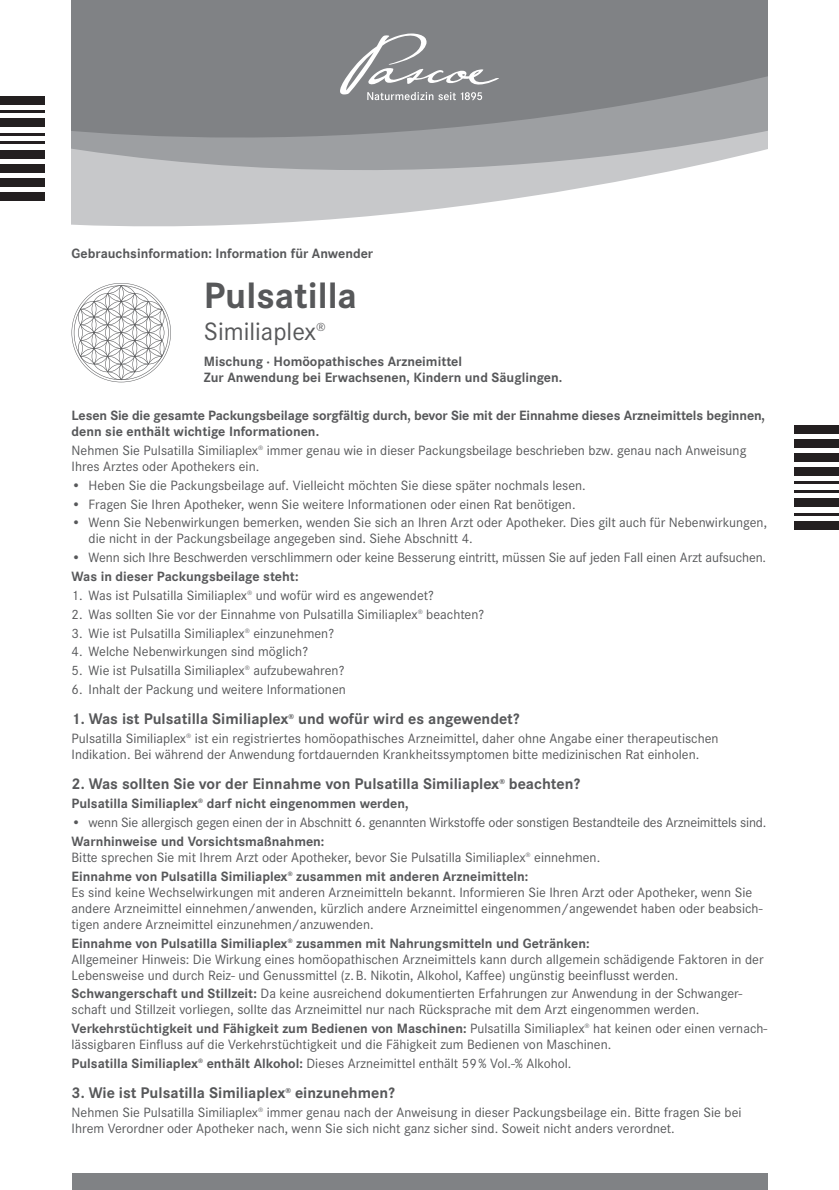
<style>
.page{position:relative;width:839px;height:1190px;background:#fff}
.page>*{position:absolute;margin:0;border:0;box-sizing:border-box;transform-origin:0 0}
.t1{font:700 38px "Corporate S Pro";color:#57585a}
.t2{font:26px "Corporate S Pro";color:#57585a}
.t3{font:700 16px "Corporate S Pro";color:#57585a}
.t4{font:14px/16px "Corporate S Pro";color:#57585a}
.t5{font:700 14px/16px "Corporate S Pro";color:#57585a}
.s1{font-weight:700}
</style>
<div class="page">
<svg style="left:71px;top:186px;width:520px;height:40px;fill:#c7c8ca"></svg>
<svg style="left:71px;top:0;width:696px;height:186px;background:#929497"></svg>
<svg style="left:340px;top:33px;width:158px;height:67px;background:#949698"></svg>
<div style="left:71px;top:1173px;width:696px;height:17px;background:#808285"></div>
<div style="left:0;top:96px;width:45px;height:8px;background:#231f20"></div>
<hr style="left:0;top:110px;width:45px;height:3px;background:#231f20">
<div style="left:0;top:119px;width:45px;height:8px;background:#231f20"></div>
<hr style="left:0;top:133px;width:45px;height:3px;background:#231f20">
<hr style="left:0;top:141px;width:45px;height:3px;background:#231f20">
<div style="left:0;top:150px;width:45px;height:8px;background:#231f20"></div>
<div style="left:0;top:164px;width:45px;height:8px;background:#231f20"></div>
<div style="left:0;top:178px;width:45px;height:9px;background:#231f20"></div>
<div style="left:0;top:192px;width:45px;height:9px;background:#231f20"></div>
<div style="left:793px;top:521px;width:45px;height:9px;background:#231f20"></div>
<hr style="left:793px;top:513px;width:45px;height:2px;background:#231f20">
<div style="left:793px;top:498px;width:45px;height:9px;background:#231f20"></div>
<hr style="left:793px;top:490px;width:45px;height:3px;background:#231f20">
<hr style="left:793px;top:481px;width:45px;height:3px;background:#231f20">
<div style="left:793px;top:467px;width:45px;height:9px;background:#231f20"></div>
<div style="left:793px;top:453px;width:45px;height:9px;background:#231f20"></div>
<div style="left:793px;top:439px;width:45px;height:8px;background:#231f20"></div>
<div style="left:793px;top:425px;width:45px;height:8px;background:#231f20"></div>
<svg style="left:71px;top:283px;width:100px;height:99px"></svg>
<p class="t5" style="left:71px;top:244px;width:303px">Gebrauchsinformation: Information für Anwender</p>
<h1 class="t1" style="left:204px;top:266px;width:155px">Pulsatilla</h1>
<h2 class="t2" style="left:204px;top:313px;width:123px">Similiaplex<sup>®</sup></h2>
<p class="t5" style="left:204px;top:352px;width:360px">Mischung · Homöopathisches Arzneimittel<br>Zur Anwendung bei Erwachsenen, Kindern und Säuglingen.</p>
<p class="t5" style="left:71px;top:406px;width:694px">Lesen Sie die gesamte Packungsbeilage sorgfältig durch, bevor Sie mit der Einnahme dieses Arzneimittels beginnen, denn sie enthält wichtige Informationen.</p>
<p class="t4" style="left:71px;top:441px;width:676px">Nehmen Sie Pulsatilla Similiaplex<sup>®</sup> immer genau wie in dieser Packungsbeilage beschrieben bzw. genau nach Anweisung<br>Ihres Arztes oder Apothekers ein.</p>
<p class="t4" style="left:71px;top:476px;width:515px">• Heben Sie die Packungsbeilage auf. Vielleicht möchten Sie diese später nochmals lesen.</p>
<p class="t4" style="left:71px;top:495px;width:505px">• Fragen Sie Ihren Apotheker, wenn Sie weitere Informationen oder einen Rat benötigen.</p>
<p class="t4" style="left:88px;top:514px;width:679px;text-indent:-17px">• Wenn Sie Nebenwirkungen bemerken, wenden Sie sich an Ihren Arzt oder Apotheker. Dies gilt auch für Nebenwirkungen, die nicht in der Packungsbeilage angegeben sind. Siehe Abschnitt 4.</p>
<p class="t4" style="left:71px;top:548px;width:695px">• Wenn sich Ihre Beschwerden verschlimmern oder keine Besserung eintritt, müssen Sie auf jeden Fall einen Arzt aufsuchen.</p>
<p class="t5" style="left:71px;top:567px;width:229px">Was in dieser Packungsbeilage steht:</p>
<p class="t4" style="left:71px;top:586px;width:363px">1. Was ist Pulsatilla Similiaplex<sup>®</sup> und wofür wird es angewendet?</p>
<p class="t4" style="left:71px;top:605px;width:414px">2. Was sollten Sie vor der Einnahme von Pulsatilla Similiaplex<sup>®</sup> beachten?</p>
<p class="t4" style="left:71px;top:624px;width:264px">3. Wie ist Pulsatilla Similiaplex<sup>®</sup> einzunehmen?</p>
<p class="t4" style="left:71px;top:643px;width:238px">4. Welche Nebenwirkungen sind möglich?</p>
<p class="t4" style="left:71px;top:661px;width:274px">5. Wie ist Pulsatilla Similiaplex<sup>®</sup> aufzubewahren?</p>
<p class="t4" style="left:71px;top:680px;width:276px">6. Inhalt der Packung und weitere Informationen</p>
<p class="t3" style="left:71px;top:706px;width:449px">1. Was ist Pulsatilla Similiaplex<sup>®</sup> und wofür wird es angewendet?</p>
<p class="t4" style="left:71px;top:729px;width:648px">Pulsatilla Similiaplex<sup>®</sup> ist ein registriertes homöopathisches Arzneimittel, daher ohne Angabe einer therapeutischen<br>Indikation. Bei während der Anwendung fortdauernden Krankheitssymptomen bitte medizinischen Rat einholen.</p>
<p class="t3" style="left:71px;top:771px;width:510px">2. Was sollten Sie vor der Einnahme von Pulsatilla Similiaplex<sup>®</sup> beachten?</p>
<p class="t5" style="left:71px;top:794px;width:338px">Pulsatilla Similiaplex<sup>®</sup> darf nicht eingenommen werden,</p>
<p class="t4" style="left:71px;top:813px;width:695px">• wenn Sie allergisch gegen einen der in Abschnitt 6. genannten Wirkstoffe oder sonstigen Bestandteile des Arzneimittels sind.</p>
<p class="t4" style="left:71px;top:832px;width:530px"><span class="s1">Warnhinweise und Vorsichtsmaßnahmen:<br></span>Bitte sprechen Sie mit Ihrem Arzt oder Apotheker, bevor Sie Pulsatilla Similiaplex<sup>®</sup> einnehmen.</p>
<p class="t4" style="left:71px;top:867px;width:692px"><span class="s1">Einnahme von Pulsatilla Similiaplex</span><sup>®</sup> <span class="s1">zusammen mit anderen Arzneimitteln:<br></span>Es sind keine Wechselwirkungen mit anderen Arzneimitteln bekannt. Informieren Sie Ihren Arzt oder Apotheker, wenn Sie andere Arzneimittel einnehmen/anwenden, kürzlich andere Arzneimittel eingenommen/angewendet haben oder beabsich&shy;tigen andere Arzneimittel einzunehmen/anzuwenden.</p>
<p class="t4" style="left:71px;top:934px;width:693px"><span class="s1">Einnahme von Pulsatilla Similiaplex</span><sup>®</sup> <span class="s1">zusammen mit Nahrungsmitteln und Getränken:<br></span>Allgemeiner Hinweis: Die Wirkung eines homöopathischen Arzneimittels kann durch allgemein schädigende Faktoren in der<br>Lebensweise und durch Reiz- und Genussmittel (z.B. Nikotin, Alkohol, Kaffee) ungünstig beeinflusst werden.</p>
<p class="t4" style="left:71px;top:984px;width:672px"><span class="s1">Schwangerschaft und Stillzeit:</span> Da keine ausreichend dokumentierten Erfahrungen zur Anwendung in der Schwanger&shy;schaft und Stillzeit vorliegen, sollte das Arzneimittel nur nach Rücksprache mit dem Arzt eingenommen werden.</p>
<p class="t4" style="left:71px;top:1019px;width:696px"><span class="s1">Verkehrstüchtigkeit und Fähigkeit zum Bedienen von Maschinen:</span> Pulsatilla Similiaplex<sup>®</sup> hat keinen oder einen vernach&shy;lässigbaren Einfluss auf die Verkehrstüchtigkeit und die Fähigkeit zum Bedienen von Maschinen.</p>
<p class="t4" style="left:71px;top:1054px;width:501px"><span class="s1">Pulsatilla Similiaplex</span><sup>®</sup> <span class="s1">enthält Alkohol:</span> Dieses Arzneimittel enthält 59% Vol.-% Alkohol.</p>
<p class="t3" style="left:71px;top:1080px;width:325px">3. Wie ist Pulsatilla Similiaplex<sup>®</sup> einzunehmen?</p>
<p class="t4" style="left:71px;top:1103px;width:671px">Nehmen Sie Pulsatilla Similiaplex<sup>®</sup> immer genau nach der Anweisung in dieser Packungsbeilage ein. Bitte fragen Sie bei<br>Ihrem Verordner oder Apotheker nach, wenn Sie sich nicht ganz sicher sind. Soweit nicht anders verordnet.</p>
</div>
